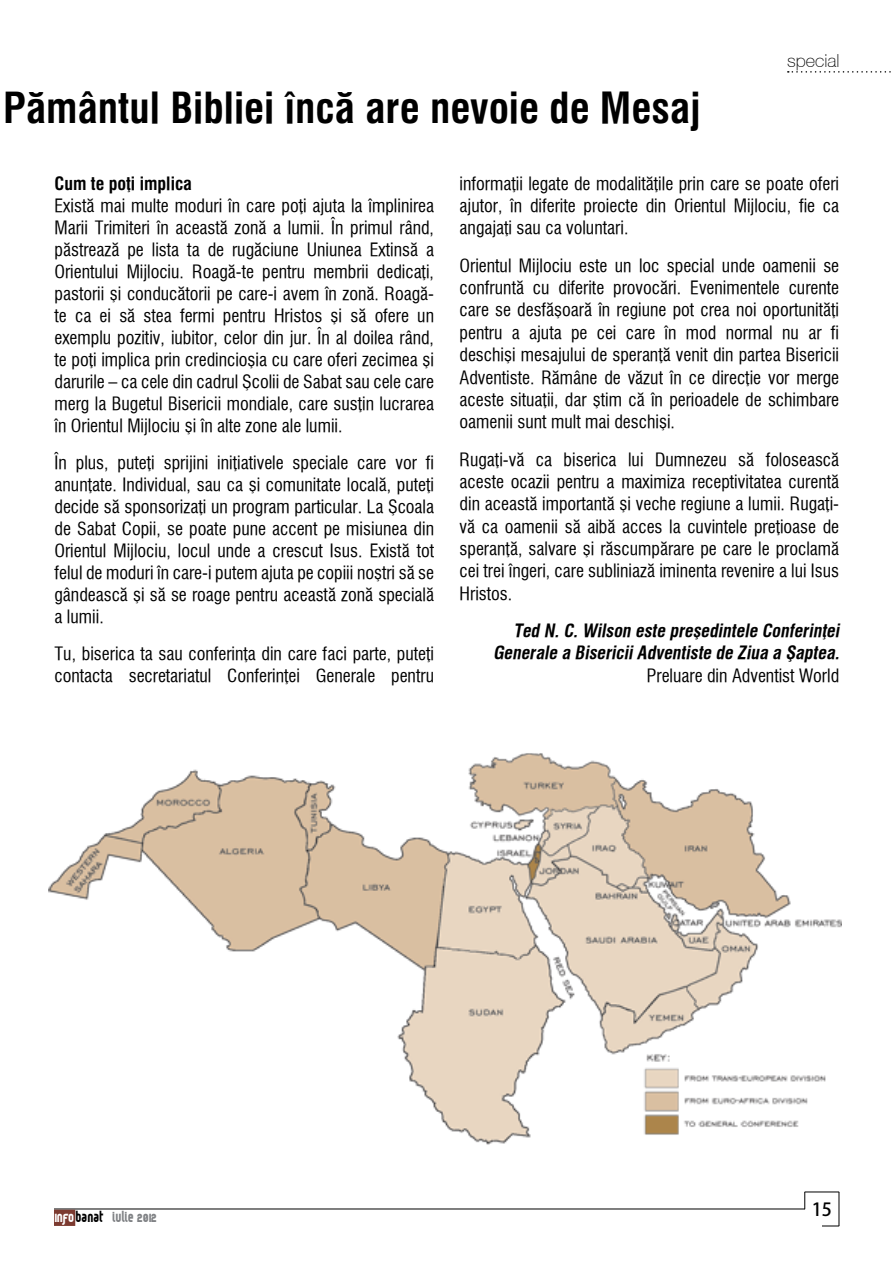
<style>
.page{position:relative;width:893px;height:1263px;background:#fff}
.page>*{position:absolute;margin:0;border:0;box-sizing:border-box;transform-origin:0 0}
.t1{font:700 42px "Geneva Narrow";color:#000}
.t2{font:18px/22px "Geneva Narrow";color:#000;text-align:justify}
.t3{font:italic 700 18px/22.4px "Geneva Narrow";color:#000;text-align:right}
.t4{font:700 18px "Geneva Narrow";color:#000}
.t5{font:100 18px "Helvetica Neue CE";color:#000}
.t6{font:18px "Adobe Heiti Std";color:#000}
.t7{font:900 12px "Reflex";color:#808285}
.s1{color:#fff}
.s2{color:#000}
</style>
<div class="page">
<hr style="left:54px;top:1209px;width:751px;height:1px;background:#000">
<svg style="left:804px;top:1192px;width:1px;height:17px"></svg>
<hr style="left:839px;top:1192px;width:1px;height:34px;background:#000">
<hr style="left:805px;top:1192px;width:34px;height:1px;background:#000">
<svg style="left:822px;top:1226px;width:17px;height:1px"></svg>
<div style="left:54px;top:1210px;width:21px;height:16px;background:#7c3a30;border:2px solid #7c3a30"></div>
<svg style="left:788px;top:71px;width:103px;height:2px"></svg>
<img style="left:49px;top:753px;width:792px;height:392px">
<h1 class="t1" style="left:3px;top:82px;width:699px">Pământul Bibliei încă are nevoie de Mesaj</h1>
<p class="t5" style="left:787px;top:50px;width:54px">special</p>
<p class="t4" style="left:55px;top:173px;width:139px">Cum te poţi implica</p>
<p class="t2" style="left:55px;top:194px;width:381px">Există mai multe moduri în care poţi ajuta la împlinirea Marii Trimiteri în această zonă a lumii. În primul rând, păstrează pe lista ta de rugăciune Uniunea Extinsă a Orientului Mijlociu. Roagă-te pentru membrii dedicaţi, pastorii şi conducătorii pe care-i avem în zonă. Roagă&shy;te ca ei să stea fermi pentru Hristos şi să ofere un exemplu pozitiv, iubitor, celor din jur. În al doilea rând, te poţi implica prin credincioşia cu care oferi zecimea şi darurile – ca cele din cadrul Şcolii de Sabat sau cele care merg la Bugetul Bisericii mondiale, care susţin lucrarea în Orientul Mijlociu şi în alte zone ale lumii.</p>
<p class="t2" style="left:55px;top:451px;width:381px">În plus, puteţi sprijini iniţiativele speciale care vor fi anunţate. Individual, sau ca şi comunitate locală, puteţi decide să sponsorizaţi un program particular. La Şcoala de Sabat Copii, se poate pune accent pe misiunea din Orientul Mijlociu, locul unde a crescut Isus. Există tot felul de moduri în care-i putem ajuta pe copiii noştri să se gândească şi să se roage pentru această zonă specială a lumii.</p>
<p class="t2" style="left:55px;top:642px;width:381px">Tu, biserica ta sau conferinţa din care faci parte, puteţi contacta secretariatul Conferinţei Generale pentru</p>
<p class="t2" style="left:460px;top:172px;width:381px">informaţii legate de modalităţile prin care se poate oferi ajutor, în diferite proiecte din Orientul Mijlociu, fie ca angajaţi sau ca voluntari.</p>
<p class="t2" style="left:460px;top:254px;width:381px">Orientul Mijlociu este un loc special unde oamenii se confruntă cu diferite provocări. Evenimentele curente care se desfăşoară în regiune pot crea noi oportunităţi pentru a ajuta pe cei care în mod normal nu ar fi deschişi mesajului de speranţă venit din partea Bisericii Adventiste. Rămâne de văzut în ce direcţie vor merge aceste situaţii, dar ştim că în perioadele de schimbare oamenii sunt mult mai deschişi.</p>
<p class="t2" style="left:460px;top:448px;width:381px">Rugaţi-vă ca biserica lui Dumnezeu să folosească aceste ocazii pentru a maximiza receptivitatea curentă din această importantă şi veche regiune a lumii. Rugaţi&shy;vă ca oamenii să aibă acces la cuvintele preţioase de speranţă, salvare şi răscumpărare pe care le proclamă cei trei îngeri, care subliniază iminenta revenire a lui Isus Hristos.</p>
<p class="t3" style="left:493px;top:619px;width:348px">Ted N. C. Wilson este preşedintele Conferinţei<br>Generale a Bisericii Adventiste de Ziua a Şaptea.</p>
<p class="t2" style="left:647px;top:664px;width:194px">Preluare din Adventist World</p>
<p class="t7" style="left:55px;top:1208px;width:104px"><span class="s1">INFO</span><span class="s2">BANAT</span> IULIE 2012</p>
<p class="t6" style="left:812px;top:1199px;width:22px">15</p>
</div>
